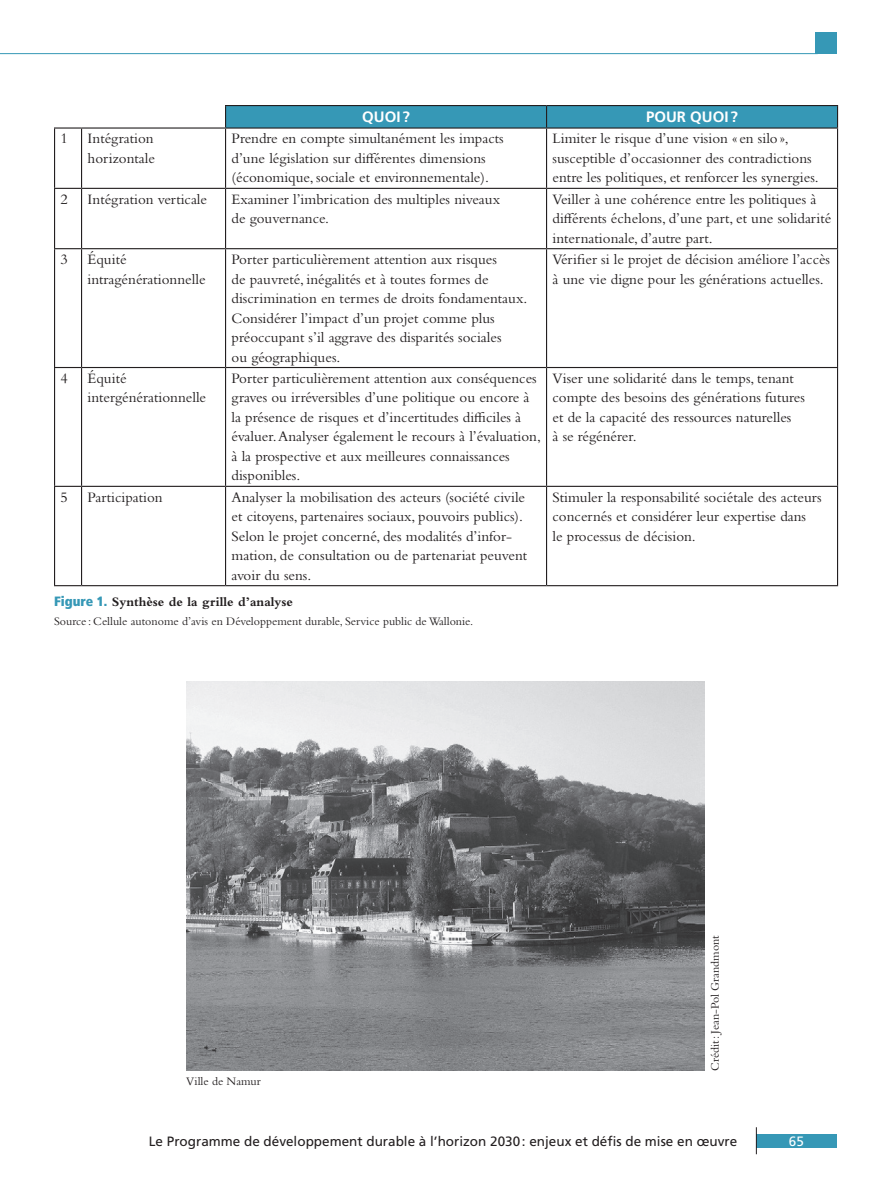
<style>
.page{position:relative;width:891px;height:1188px;background:#fff}
.page>*{position:absolute;margin:0;border:0;box-sizing:border-box;transform-origin:0 0}
.t1{font:15px/19.5px "Bembo Std";color:#231f20}
.t2{font:700 15px "Frutiger LT Std";color:#fff}
.t3{font:13.5px "Frutiger LT Std";color:#231f20}
.t4{font:700 13.5px "Bembo Std";color:#231f20}
.t5{font:13.5px "Frutiger LT Std";color:#fff}
.t6{font:12px "Bembo Std";color:#231f20}
.s1{font-family:"Frutiger LT Std";font-weight:900;font-stretch:condensed;color:#3698b6}
</style>
<div class="page">
<div style="left:756px;top:1134px;width:81px;height:14px;background:#3698b6"></div>
<svg style="left:756px;top:1127px;width:1px;height:27px"></svg>
<div style="left:815px;top:32px;width:22px;height:22px;background:#3698b6"></div>
<hr style="left:0;top:53px;width:818px;height:1px;background:#3698b6">
<hr style="left:54px;top:127px;width:28px;height:2px;background:#231f20">
<hr style="left:82px;top:127px;width:144px;height:2px;background:#231f20">
<hr style="left:81px;top:129px;width:1px;height:59px;background:#231f20">
<hr style="left:225px;top:129px;width:1px;height:59px;background:#231f20">
<hr style="left:546px;top:129px;width:1px;height:59px;background:#231f20">
<svg style="left:54px;top:188px;width:28px;height:1px"></svg>
<hr style="left:82px;top:188px;width:144px;height:1px;background:#231f20">
<hr style="left:81px;top:189px;width:1px;height:59px;background:#231f20">
<hr style="left:226px;top:188px;width:321px;height:1px;background:#231f20">
<hr style="left:225px;top:189px;width:1px;height:59px;background:#231f20">
<hr style="left:547px;top:188px;width:291px;height:1px;background:#231f20">
<hr style="left:546px;top:189px;width:1px;height:59px;background:#231f20">
<svg style="left:54px;top:248px;width:28px;height:1px"></svg>
<hr style="left:82px;top:248px;width:144px;height:1px;background:#231f20">
<hr style="left:81px;top:249px;width:1px;height:118px;background:#231f20">
<hr style="left:226px;top:248px;width:321px;height:1px;background:#231f20">
<hr style="left:225px;top:249px;width:1px;height:118px;background:#231f20">
<hr style="left:547px;top:248px;width:291px;height:1px;background:#231f20">
<hr style="left:546px;top:249px;width:1px;height:118px;background:#231f20">
<svg style="left:54px;top:367px;width:28px;height:1px"></svg>
<hr style="left:82px;top:367px;width:144px;height:1px;background:#231f20">
<hr style="left:81px;top:368px;width:1px;height:118px;background:#231f20">
<hr style="left:226px;top:367px;width:321px;height:1px;background:#231f20">
<hr style="left:225px;top:368px;width:1px;height:118px;background:#231f20">
<hr style="left:547px;top:367px;width:291px;height:1px;background:#231f20">
<hr style="left:546px;top:368px;width:1px;height:118px;background:#231f20">
<svg style="left:54px;top:486px;width:28px;height:1px"></svg>
<hr style="left:82px;top:486px;width:144px;height:1px;background:#231f20">
<hr style="left:81px;top:487px;width:1px;height:98px;background:#231f20">
<hr style="left:226px;top:486px;width:321px;height:1px;background:#231f20">
<hr style="left:225px;top:487px;width:1px;height:98px;background:#231f20">
<hr style="left:547px;top:486px;width:291px;height:1px;background:#231f20">
<hr style="left:546px;top:487px;width:1px;height:98px;background:#231f20">
<hr style="left:54px;top:129px;width:1px;height:59px;background:#231f20">
<hr style="left:837px;top:129px;width:1px;height:59px;background:#231f20">
<hr style="left:54px;top:189px;width:1px;height:59px;background:#231f20">
<hr style="left:837px;top:189px;width:1px;height:59px;background:#231f20">
<hr style="left:54px;top:249px;width:1px;height:118px;background:#231f20">
<hr style="left:837px;top:249px;width:1px;height:118px;background:#231f20">
<hr style="left:54px;top:368px;width:1px;height:118px;background:#231f20">
<hr style="left:837px;top:368px;width:1px;height:118px;background:#231f20">
<hr style="left:54px;top:487px;width:1px;height:98px;background:#231f20">
<hr style="left:837px;top:487px;width:1px;height:98px;background:#231f20">
<svg style="left:54px;top:585px;width:28px;height:1px"></svg>
<hr style="left:82px;top:585px;width:144px;height:1px;background:#231f20">
<hr style="left:226px;top:585px;width:321px;height:1px;background:#231f20">
<hr style="left:547px;top:585px;width:291px;height:1px;background:#231f20">
<hr style="left:225px;top:105px;width:322px;height:1px;background:#231f20">
<hr style="left:547px;top:105px;width:291px;height:1px;background:#231f20">
<div style="left:225px;top:106px;width:613px;height:22px;background:#3698b6"></div>
<hr style="left:226px;top:127px;width:321px;height:2px;background:#231f20">
<hr style="left:547px;top:127px;width:291px;height:2px;background:#231f20">
<img style="left:186px;top:682px;width:519px;height:389px">
<p class="t2" style="left:362px;top:108px;width:12px">QUO</p>
<p class="t2" style="left:396px;top:108px;width:15px">I?</p>
<p class="t2" style="left:646px;top:108px;width:93px">POUR QUOI?</p>
<p class="t1" style="left:61px;top:129px;width:9px">1</p>
<p class="t1" style="left:88px;top:129px;width:69px">Intégration horizontale</p>
<p class="t1" style="left:232px;top:129px;width:274px">Prendre en compte simultanément les impacts d’une législation sur différentes dimensions (économique, sociale et environnementale).</p>
<p class="t1" style="left:553px;top:129px;width:268px">Limiter le risque d’une vision « en silo», susceptible d’occasionner des contradictions entre les politiques, et renforcer les synergies.</p>
<p class="t1" style="left:61px;top:189px;width:9px">2</p>
<p class="t1" style="left:88px;top:189px;width:121px">Intégration verticale</p>
<p class="t1" style="left:232px;top:189px;width:270px">Examiner l’imbrication des multiples niveaux de gouvernance.</p>
<p class="t1" style="left:553px;top:189px;width:280px">Veiller à une cohérence entre les politiques à différents échelons, d’une part, et une solidarité internationale, d’autre part.</p>
<p class="t1" style="left:61px;top:249px;width:9px">3</p>
<p class="t1" style="left:88px;top:249px;width:120px">Équité intragénérationnelle</p>
<p class="t1" style="left:232px;top:249px;width:297px">Porter particulièrement attention aux risques<br>de pauvreté, inégalités et à toutes formes de discrimination en termes de droits fondamentaux.<br>Considérer l’impact d’un projet comme plus préoccupant s’il aggrave des disparités sociales<br>ou géographiques.</p>
<p class="t1" style="left:553px;top:249px;width:279px">Vérifier si le projet de décision améliore l’accès à une vie digne pour les générations actuelles.</p>
<p class="t1" style="left:61px;top:368px;width:9px">4</p>
<p class="t1" style="left:88px;top:368px;width:120px">Équité intergénérationnelle</p>
<p class="t1" style="left:232px;top:368px;width:311px">Porter particulièrement attention aux conséquences graves ou irréversibles d’une politique ou encore à la présence de risques et d’incertitudes difficiles à évaluer. Analyser également le recours à l’évaluation, à la prospective et aux meilleures connaissances disponibles.</p>
<p class="t1" style="left:553px;top:368px;width:254px">Viser une solidarité dans le temps, tenant compte des besoins des générations futures et de la capacité des ressources naturelles<br>à se régénérer.</p>
<p class="t1" style="left:61px;top:487px;width:9px">5</p>
<p class="t1" style="left:88px;top:487px;width:77px">Participation</p>
<p class="t1" style="left:232px;top:487px;width:297px">Analyser la mobilisation des acteurs (société civile et citoyens, partenaires sociaux, pouvoirs publics).<br>Selon le projet concerné, des modalités d’infor&shy;mation, de consultation ou de partenariat peuvent avoir du sens.</p>
<p class="t1" style="left:553px;top:487px;width:271px">Stimuler la responsabilité sociétale des acteurs concernés et considérer leur expertise dans<br>le processus de décision.</p>
<p class="t4" style="left:54px;top:594px;width:241px"><span class="s1">Figure 1.</span> Synthèse de la grille d’analyse</p>
<p class="t6" style="left:54px;top:614px;width:421px">Source : Cellule autonome d’avis en Développement durable, Service public de Wallonie.</p>
<p class="t6" style="left:186px;top:1074px;width:76px">Ville de Namur</p>
<p class="t6" style="left:708px;top:1071px;width:137px;rotate:-90deg">Crédit: Jean-Pol Grandmont</p>
<p class="t3" style="left:149px;top:1133px;width:590px">Le Programme de développement durable à l’horizon 2030: enjeux et défis de mise en œuvre</p>
<p class="t5" style="left:789px;top:1133px;width:17px">65</p>
</div>
